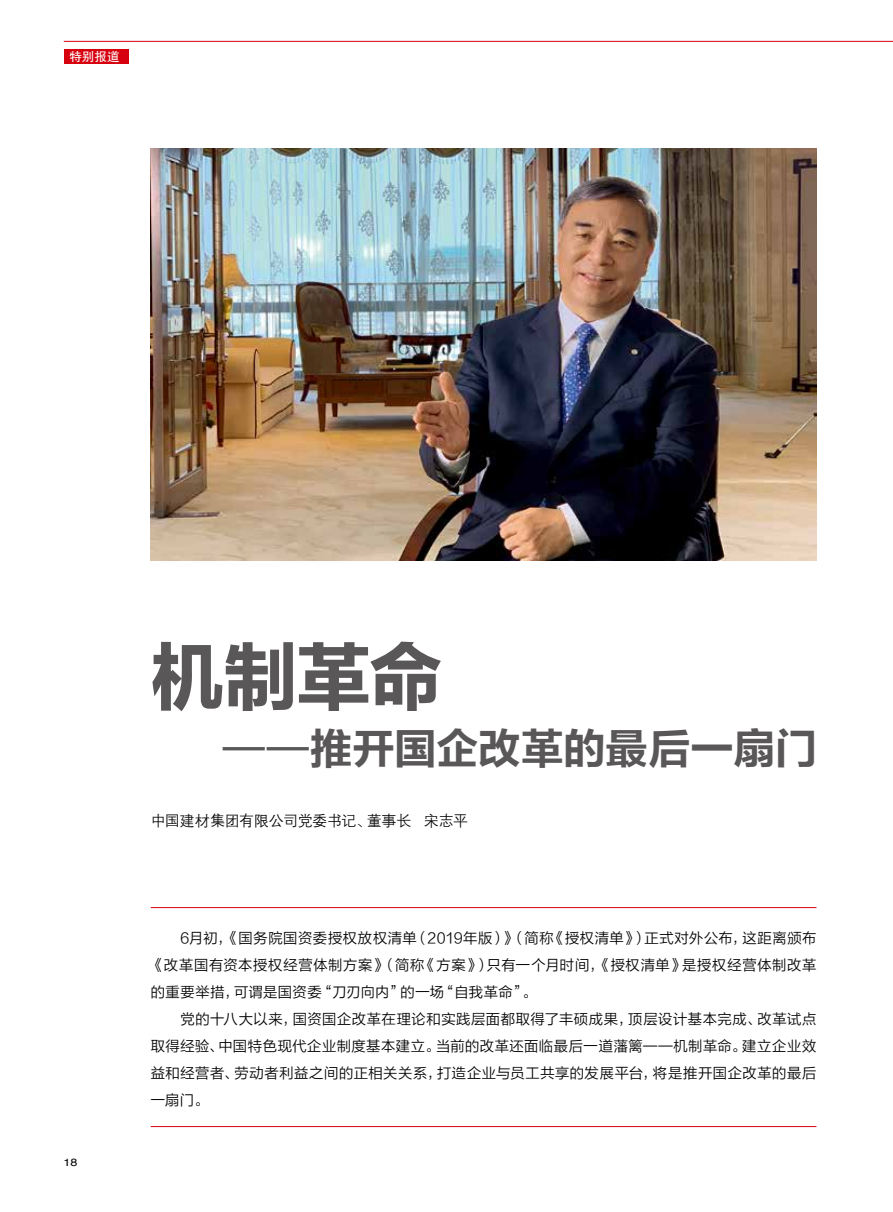
<style>
.page{position:relative;width:893px;height:1212px;background:#fff}
.page>*{position:absolute;margin:0;border:0;box-sizing:border-box;transform-origin:0 0}
.t1{font:73.65px "FZLTDHJW GB1 0";color:#595757}
.t2{font:42px "FZLTCHJW GB1 0";letter-spacing:.005em;color:#595757}
.t3{font:15px "FZZDXJW GB1 0";letter-spacing:-.015em;color:#000}
.t4{font:14.25px/27px "FZLTXIHJW GB1 0";letter-spacing:.045em;color:#000;text-align:justify}
.t5{font:12.6px "FZHTJW GB1 0";color:#fff}
.t6{font:10.5px "Helvetica";color:#000;scale:1.2 1}
.s1{font-family:"FZXH1 JW GB1 0";font-size:14.25px}
</style>
<div class="page">
<hr style="left:64px;top:41px;width:829px;height:1px;background:#d7000f">
<div style="left:64px;top:49px;width:65px;height:14px;background:#d7000f"></div>
<img style="left:151px;top:149px;width:665px;height:411px">
<hr style="left:151px;top:907px;width:665px;height:1px;background:#d7000f">
<hr style="left:151px;top:1126px;width:665px;height:1px;background:#d7000f">
<p class="t5" style="left:69px;top:49px;width:52px">特别报道</p>
<p class="t6" style="left:63px;top:1154px;width:13px">18</p>
<h1 class="t1" style="left:151px;top:637px;width:293px">机制革命</h1>
<h2 class="t2" style="left:223px;top:725px;width:596px">——推开国企改革的最后一扇门</h2>
<p class="t3" style="left:151px;top:813px;width:319px">中国建材集团有限公司党委书记<span class="s1">、</span>董事长 宋志平</p>
<p class="t4" style="left:151px;top:924px;width:667px;text-indent:30px">6月初，《国务院国资委授权放权清单（2019年版）》（简称《授权清单》）正式对外公布，这距离颁布《改革国有资本授权经营体制方案》（简称《方案》）只有一个月时间，《授权清单》是授权经营体制改革的重要举措，可谓是国资委“刀刃向内”的一场“自我革命”。</p>
<p class="t4" style="left:151px;top:1005px;width:667px;text-indent:30px">党的十八大以来，国资国企改革在理论和实践层面都取得了丰硕成果，顶层设计基本完成、改革试点取得经验、中国特色现代企业制度基本建立。当前的改革还面临最后一道藩篱——机制革命。建立企业效益和经营者、劳动者利益之间的正相关关系，打造企业与员工共享的发展平台，将是推开国企改革的最后一扇门。</p>
</div>
